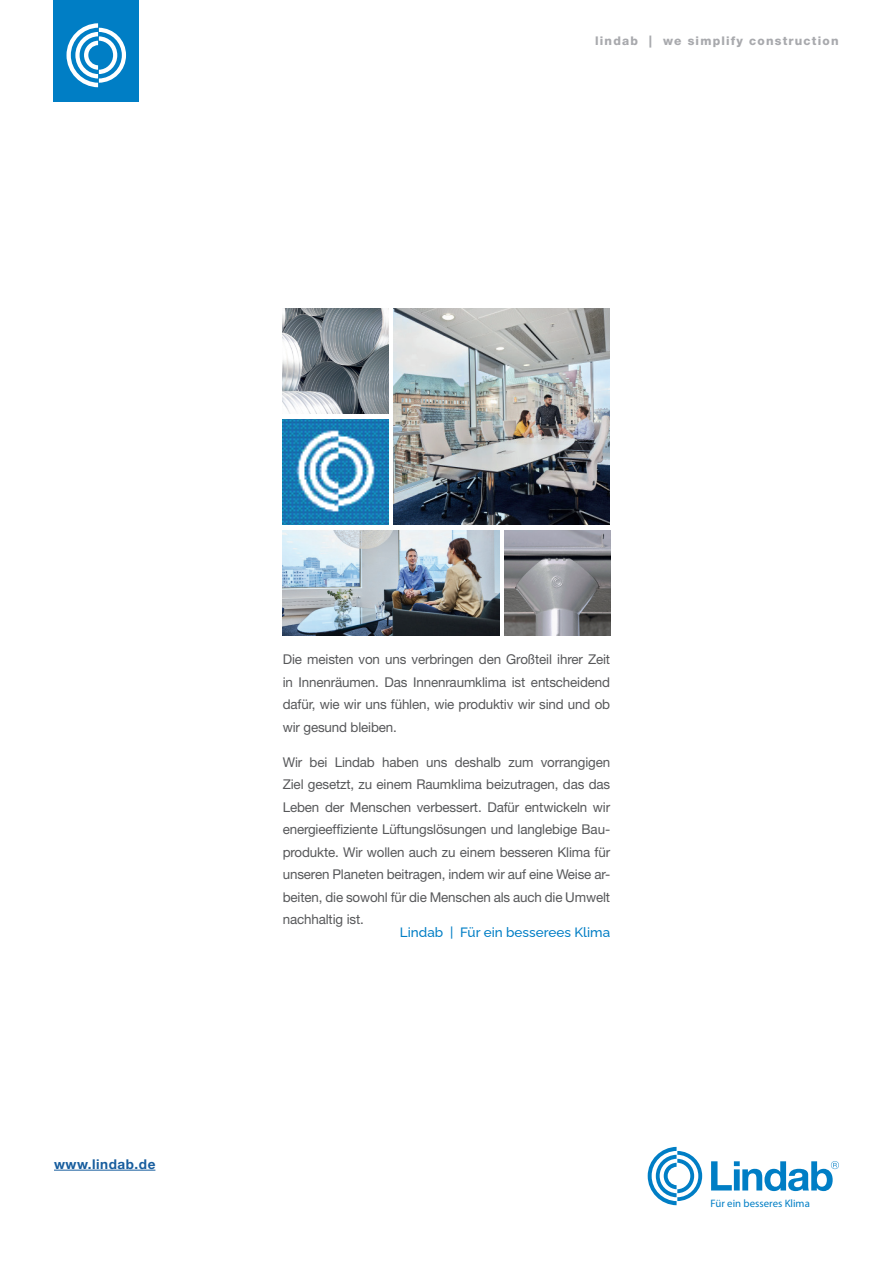
<style>
.page{position:relative;width:893px;height:1263px;background:#fff}
.page>*{position:absolute;margin:0;border:0;box-sizing:border-box;transform-origin:0 0}
.t1{font:13.5px/22.5px "Helvetica Neue LT Pro";letter-spacing:-.01em;color:#57585a;text-align:justify}
.t2{font:500 13.5px "Raleway";color:#007ec5}
.t3{font:700 13.5px "Helvetica Neue LT Pro";letter-spacing:.04em;color:#175d9e}
.t4{font:800 12px "Helvetica Neue LT Pro";letter-spacing:.1em;color:#a8a9ad}
.t5{font:10.8px "Myriad Pro";color:#007ec5}
</style>
<div class="page">
<div style="left:53px;top:0;width:85px;height:102px;background:#007ec5"></div>
<svg style="left:67px;top:23px;width:59px;height:64px"></svg>
<hr style="left:54px;top:1170px;width:101px;height:1px;background:#175d9e">
<img style="left:283px;top:419px;width:105px;height:106px">
<img style="left:283px;top:530px;width:216px;height:105px">
<img style="left:505px;top:530px;width:105px;height:105px">
<img style="left:394px;top:308px;width:216px;height:216px">
<img style="left:283px;top:308px;width:105px;height:106px">
<svg style="left:711px;top:1161px;width:128px;height:30px"></svg>
<svg style="left:648px;top:1147px;width:54px;height:58px"></svg>
<p class="t4" style="left:595px;top:33px;width:245px">lindab | we simplify construction</p>
<p class="t3" style="left:54px;top:1155px;width:103px">www.lindab.de</p>
<p class="t1" style="left:283px;top:648px;width:329px">Die meisten von uns verbringen den Großteil ihrer Zeit in Innenräumen. Das Innenraumklima ist entscheidend dafür, wie wir uns fühlen, wie produktiv wir sind und ob wir gesund bleiben.</p>
<p class="t1" style="left:283px;top:750px;width:329px">Wir bei Lindab haben uns deshalb zum vorrangigen Ziel gesetzt, zu einem Raumklima beizutragen, das das Leben der Menschen verbessert. Dafür entwickeln wir energieeffiziente Lüftungslösungen und langlebige Bau&shy;produkte. Wir wollen auch zu einem besseren Klima für unseren Planeten beitragen, indem wir auf eine Weise ar&shy;beiten, die sowohl für die Menschen als auch die Umwelt nachhaltig ist.</p>
<p class="t2" style="left:400px;top:921px;width:212px">Lindab | Für ein besserees Klima</p>
<p class="t5" style="left:711px;top:1197px;width:101px">Für ein besseres Klima</p>
</div>
